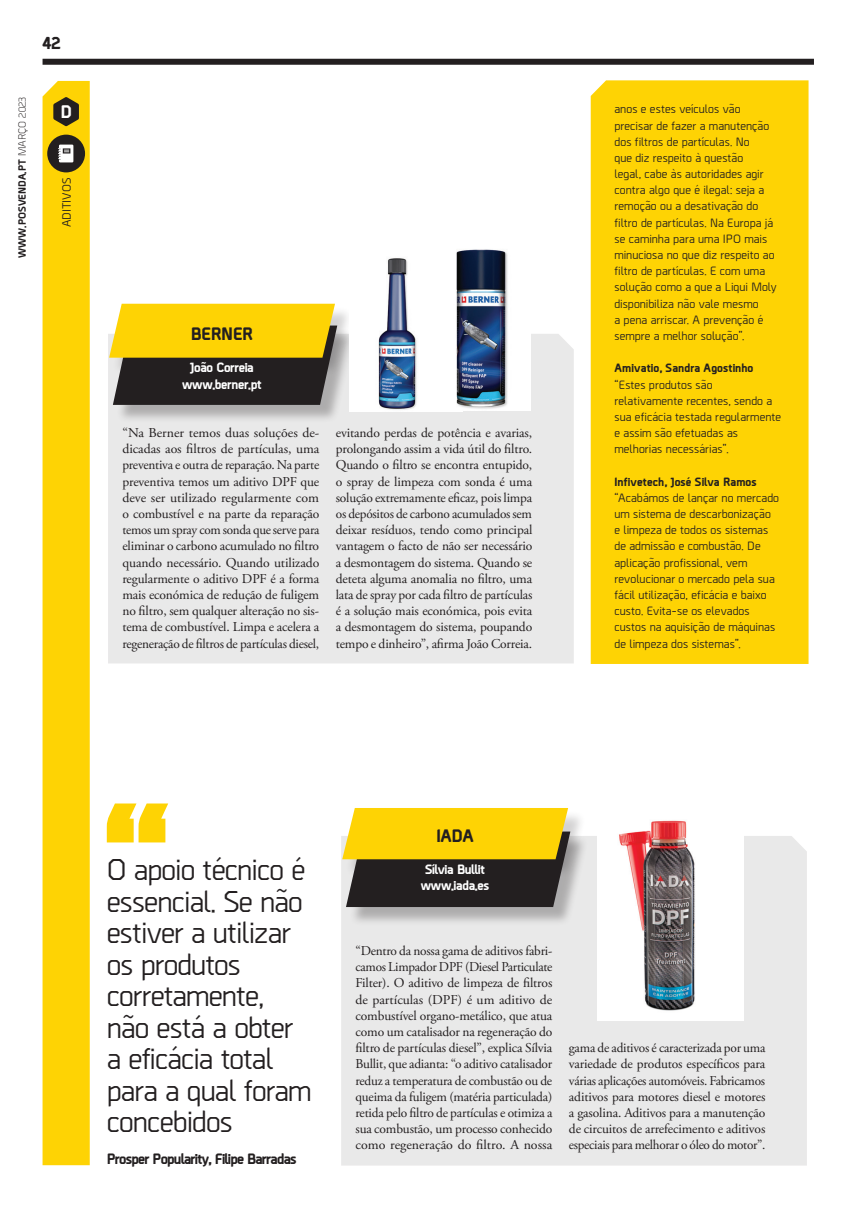
<style>
.page{position:relative;width:851px;height:1212px;background:#fff}
.page>*{position:absolute;margin:0;border:0;box-sizing:border-box;transform-origin:0 0}
.t1{font:500 30px/31.5px "Borda";letter-spacing:-.03em;color:#231f20}
._1_titulo_34pt{font:800 18.15px "Borda";color:#fff}
.TEXTO1{font:800 18px "Borda";letter-spacing:-.025em;color:#231f20}
.t2{font:800 15px "Borda";letter-spacing:-.05em;color:#231f20}
.TEXTO1-2{font:13.5px/16.2px "Adobe Garamond Pro";letter-spacing:-.01em;color:#231f20;text-align:justify}
.TEXTO1-3{font:800 13.5px "Borda";letter-spacing:-.025em;color:#fff}
.Texto_Corrido_PVP{font:500 12px/16.2px "Borda";letter-spacing:.005em;color:#231f20}
.Texto_Corrido_PVP-2{font:800 12px "Borda";letter-spacing:.01em;color:#231f20}
._1_titulo_34pt-2{font:500 12px "Borda";color:#231f20}
.t3{font:800 10.5px "Borda";color:#231f20}
.s1{font-weight:400}
</style>
<div class="page">
<div style="left:43px;top:81px;width:47px;height:1084px;background:#fed304"></div>
<svg style="left:53px;top:97px;width:26px;height:29px"></svg>
<div style="left:47px;top:135px;width:38px;height:37px;background:#231f20;border-radius:50%"></div>
<svg style="left:58px;top:145px;width:15px;height:17px"></svg>
<div style="left:43px;top:59px;width:770px;height:6px;background:#231f20"></div>
<div style="left:590px;top:80px;width:218px;height:584px;background:#fed304"></div>
<svg style="left:107px;top:803px;width:61px;height:39px"></svg>
<div style="left:108px;top:334px;width:465px;height:329px;background:#e9e9e9"></div>
<div style="left:341px;top:836px;width:465px;height:329px;background:#e9e9e9"></div>
<div style="left:116px;top:328px;width:239px;height:95px;background:#231f20;opacity:.3"></div>
<div style="left:349px;top:834px;width:239px;height:92px;background:#231f20;opacity:.3"></div>
<div style="left:112px;top:306px;width:241px;height:70px;background:#231f20;opacity:.2"></div>
<svg style="left:109px;top:304px;width:228px;height:101px"></svg>
<div style="left:345px;top:810px;width:241px;height:68px;background:#231f20;opacity:.2"></div>
<svg style="left:342px;top:808px;width:228px;height:99px"></svg>
<img style="left:349px;top:258px;width:113px;height:154px">
<img style="left:435px;top:249px;width:95px;height:162px">
<img style="left:597px;top:820px;width:146px;height:200px">
<p class="TEXTO1" style="left:43px;top:29px;width:20px">42</p>
<p class="t3" style="left:15px;top:258px;width:162px;rotate:-90deg">WWW.POSVENDA.PT <span class="s1">MARÇO 2023</span></p>
<p class="_1_titulo_34pt" style="left:60px;top:98px;width:13px">D</p>
<p class="_1_titulo_34pt-2" style="left:58px;top:227px;width:51px;rotate:-90deg">ADITIVOS</p>
<p class="TEXTO1" style="left:191px;top:320px;width:63px">BERNER</p>
<p class="TEXTO1-3" style="left:190px;top:358px;width:65px">João Correia</p>
<p class="TEXTO1-3" style="left:182px;top:374px;width:81px">www.berner.pt</p>
<p class="TEXTO1-2" style="left:122px;top:425px;width:198px">“Na Berner temos duas soluções de&shy;dicadas aos filtros de partículas, uma preventiva e outra de reparação. Na parte preventiva temos um aditivo DPF que deve ser utilizado regularmente com o combustível e na parte da reparação temos um spray com sonda que serve para eliminar o carbono acumulado no filtro quando necessário. Quando utilizado regularmente o aditivo DPF é a forma mais económica de redução de fuligem no filtro, sem qualquer alteração no sis&shy;tema de combustível. Limpa e acelera a regeneração de filtros de partículas diesel,</p>
<p class="TEXTO1-2" style="left:336px;top:425px;width:198px">evitando perdas de potência e avarias, prolongando assim a vida útil do filtro.<br>Quando o filtro se encontra entupido, o spray de limpeza com sonda é uma solução extremamente eficaz, pois limpa os depósitos de carbono acumulados sem deixar resíduos, tendo como principal vantagem o facto de não ser necessário a desmontagem do sistema. Quando se deteta alguma anomalia no filtro, uma lata de spray por cada filtro de partículas é a solução mais económica, pois evita a desmontagem do sistema, poupando tempo e dinheiro”, afirma João Correia.</p>
<p class="Texto_Corrido_PVP" style="left:614px;top:100px;width:164px">anos e estes veículos vão precisar de fazer a manutenção dos filtros de partículas. No<br>que diz respeito à questão<br>legal, cabe às autoridades agir contra algo que é ilegal: seja a remoção ou a desativação do filtro de partículas. Na Europa já se caminha para uma IPO mais minuciosa no que diz respeito ao filtro de partículas. E com uma solução como a que a Liqui Moly disponibiliza não vale mesmo<br>a pena arriscar. A prevenção é sempre a melhor solução”.</p>
<p class="Texto_Corrido_PVP-2" style="left:614px;top:359px;width:140px">Amivatio, Sandra Agostinho</p>
<p class="Texto_Corrido_PVP" style="left:614px;top:375px;width:168px">“Estes produtos são relativamente recentes, sendo a sua eficácia testada regularmente e assim são efetuadas as melhorias necessárias”.</p>
<p class="Texto_Corrido_PVP-2" style="left:614px;top:472px;width:144px">Infivetech, José Silva Ramos</p>
<p class="Texto_Corrido_PVP" style="left:614px;top:489px;width:166px">“Acabámos de lançar no mercado um sistema de descarbonização e limpeza de todos os sistemas de admissão e combustão. De aplicação profissional, vem revolucionar o mercado pela sua fácil utilização, eficácia e baixo custo. Evita-se os elevados custos na aquisição de máquinas de limpeza dos sistemas”.</p>
<p class="t1" style="left:107px;top:852px;width:206px">O apoio técnico é essencial. Se não estiver a utilizar os produtos corretamente, não está a obter a eficácia total para a qual foram concebidos</p>
<p class="t2" style="left:107px;top:1147px;width:191px">Prosper Popularity, Filipe Barradas</p>
<p class="TEXTO1" style="left:436px;top:822px;width:39px">IADA</p>
<p class="TEXTO1-3" style="left:425px;top:859px;width:61px">Sílvia Bullit</p>
<p class="TEXTO1-3" style="left:421px;top:875px;width:70px">www.iada.es</p>
<p class="TEXTO1-2" style="left:355px;top:943px;width:198px">“Dentro da nossa gama de aditivos fabri&shy;camos Limpador DPF (Diesel Particulate Filter). O aditivo de limpeza de filtros de partículas (DPF) é um aditivo de combustível organo-metálico, que atua como um catalisador na regeneração do filtro de partículas diesel”, explica Sílvia Bullit, que adianta: “o aditivo catalisador reduz a temperatura de combustão ou de queima da fuligem (matéria particulada) retida pelo filtro de partículas e otimiza a sua combustão, um processo conhecido como regeneração do filtro. A nossa</p>
<p class="TEXTO1-2" style="left:569px;top:1040px;width:198px">gama de aditivos é caracterizada por uma variedade de produtos específicos para várias aplicações automóveis. Fabricamos aditivos para motores diesel e motores a gasolina. Aditivos para a manutenção de circuitos de arrefecimento e aditivos especiais para melhorar o óleo do motor”.</p>
</div>
